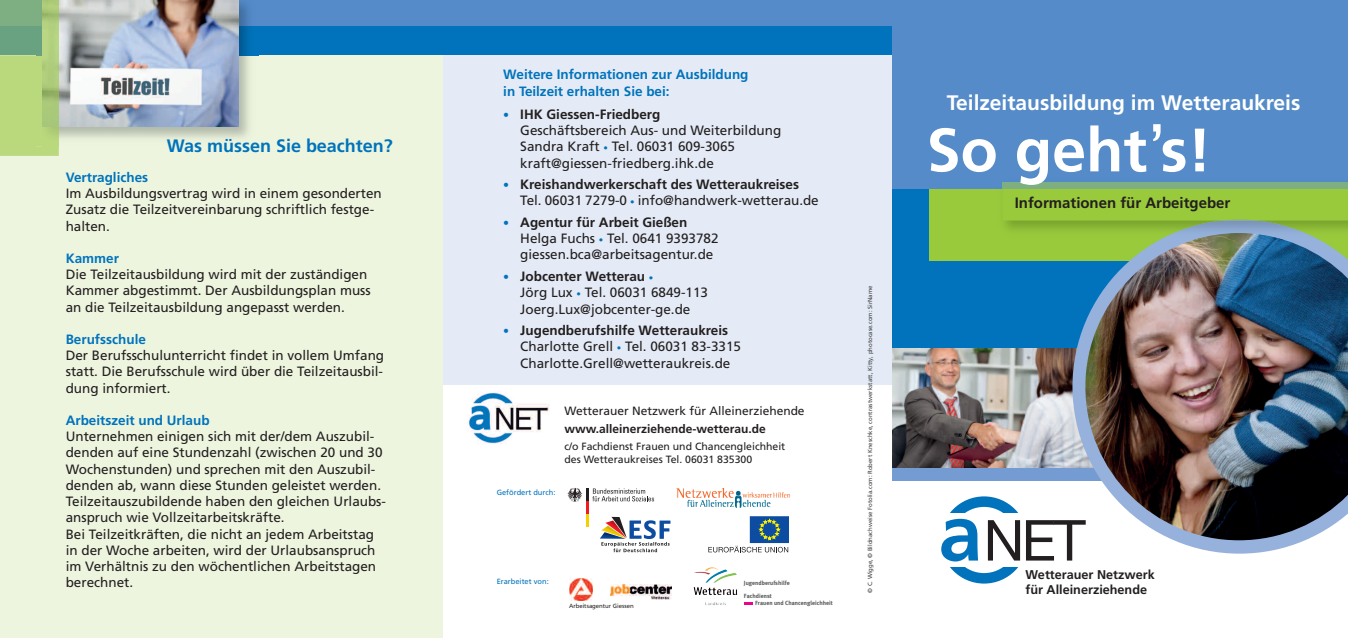
<style>
.page{position:relative;width:1348px;height:638px;background:#fff}
.page>*{position:absolute;margin:0;border:0;box-sizing:border-box;transform-origin:0 0}
.t1{font:700 61.2px "Frutiger";color:#fff}
.t2{font:56.55px "Helvetica Neue";color:#231f20}
.t3{font:700 21px "Frutiger";color:#fff}
.t4{font:700 18px "Frutiger";color:#0073bc}
.t5{font:700 15px "Frutiger";color:#231f20}
.t6{font:13.5px/16.2px "Frutiger";color:#231f20}
.t7{font:700 13.5px/16.2px "Frutiger";color:#0073bc}
.t8{font:700 12.6px/15.1px "Frutiger";color:#231f20}
.t9{font:12px "Frutiger";color:#231f20}
.t10{font:700 12px "Frutiger";color:#231f20}
.t11{font:10.5px/13.6px "Frutiger";color:#231f20}
.t12{font:7.5px "Frutiger";color:#0073bc}
.t13{font:6px "Frutiger";color:#3e3e3f}
.t14{font:700 6px/13.2px "Meta Plus";color:#57585a}
.t15{font:6px "Frutiger";color:#231f20}
.s1{font-size:12px;color:#0073bc}
.s2{font-weight:700}
.s3{font-size:9px;color:#0073bc}
.s4{font-family:"Lucida Grande";font-weight:400}
.s5{font-family:"Frutiger";font-weight:700;font-size:79.2px;color:#0073bc}
</style>
<div class="page">
<div style="left:442px;top:0;width:451px;height:384px;background:#e4ebf6"></div>
<div style="left:0;top:0;width:442px;height:638px;background:#edf5df"></div>
<div style="left:0;top:26px;width:446px;height:29px;background:#0073bc"></div>
<div style="left:0;top:0;width:446px;height:26px;background:#548bc8"></div>
<img style="left:36px;top:0;width:222px;height:138px">
<img style="left:59px;top:0;width:179px;height:127px">
<div style="left:442px;top:26px;width:451px;height:29px;background:#0073bc"></div>
<div style="left:442px;top:0;width:451px;height:26px;background:#548bc8"></div>
<div style="left:0;top:55px;width:59px;height:101px;background:#bad97d"></div>
<div style="left:0;top:26px;width:36px;height:29px;background:#69a281"></div>
<div style="left:0;top:0;width:36px;height:26px;background:#7daf83"></div>
<img style="left:43px;top:0;width:16px;height:127px">
<div style="left:893px;top:0;width:455px;height:461px;background:#0073bc"></div>
<div style="left:929px;top:0;width:419px;height:260px;background:#99ca3b"></div>
<img style="left:893px;top:349px;width:179px;height:119px">
<div style="left:893px;top:468px;width:455px;height:12px;background:#749cd2"></div>
<div style="left:893px;top:0;width:455px;height:189px;background:#548bc8"></div>
<svg style="left:1072px;top:260px;width:233px;height:293px"></svg>
<img style="left:1085px;top:240px;width:263px;height:300px">
<svg style="left:950px;top:496px;width:69px;height:87px"></svg>
<div style="left:936px;top:513px;width:95px;height:54px;background:#fff"></div>
<img style="left:1002px;top:182px;width:346px;height:48px">
<img style="left:1159px;top:221px;width:160px;height:19px">
<img style="left:1193px;top:233px;width:91px;height:7px">
<svg style="left:1003px;top:182px;width:345px;height:39px"></svg>
<img style="left:469px;top:392px;width:81px;height:52px">
<img style="left:677px;top:488px;width:112px;height:20px">
<svg style="left:567px;top:488px;width:103px;height:64px"></svg>
<svg style="left:708px;top:546px;width:80px;height:6px"></svg>
<div style="left:750px;top:517px;width:39px;height:25px;background:#0d4da1"></div>
<svg style="left:759px;top:519px;width:21px;height:21px"></svg>
<img style="left:569px;top:578px;width:23px;height:23px">
<img style="left:610px;top:584px;width:61px;height:16px">
<img style="left:694px;top:567px;width:43px;height:28px">
<svg style="left:744px;top:602px;width:8px;height:3px"></svg>
<h3 class="t4" style="left:167px;top:139px;width:228px">Was müssen Sie beachten?</h3>
<p class="t7" style="left:66px;top:170px;width:84px">Vertragliches</p>
<p class="t6" style="left:66px;top:186px;width:318px">Im Ausbildungsvertrag wird in einem gesonderten<br>Zusatz die Teilzeitvereinbarung schriftlich festge&shy;halten.</p>
<p class="t7" style="left:66px;top:251px;width:55px">Kammer</p>
<p class="t6" style="left:66px;top:267px;width:306px">Die Teilzeitausbildung wird mit der zuständigen<br>Kammer abgestimmt. Der Ausbildungsplan muss an die Teilzeitausbildung angepasst werden.</p>
<p class="t7" style="left:66px;top:332px;width:82px">Berufsschule</p>
<p class="t6" style="left:66px;top:348px;width:320px;text-align:justify">Der Berufsschulunterricht findet in vollem Umfang statt. Die Berufsschule wird über die Teilzeitausbil&shy;dung informiert.</p>
<p class="t7" style="left:66px;top:413px;width:145px">Arbeitszeit und Urlaub</p>
<p class="t6" style="left:66px;top:429px;width:322px">Unternehmen einigen sich mit der/dem Auszubil&shy;denden auf eine Stundenzahl (zwischen 20 und 30<br>Wochenstunden) und sprechen mit den Auszubil&shy;denden ab, wann diese Stunden geleistet werden.<br>Teilzeitauszubildende haben den gleichen Urlaubs&shy;anspruch wie Vollzeitarbeitskräfte.<br>Bei Teilzeitkräften, die nicht an jedem Arbeitstag in der Woche arbeiten, wird der Urlaubsanspruch im Verhältnis zu den wöchentlichen Arbeitstagen berechnet.</p>
<p class="t7" style="left:503px;top:68px;width:247px">Weitere Informationen zur Ausbildung in Teilzeit erhalten Sie bei:</p>
<p class="t6" style="left:520px;top:107px;width:263px;text-indent:-17px"><span class="s1">•</span> <span class="s2">IHK Giessen-Friedberg<br></span>Geschäftsbereich Aus- und Weiterbildung Sandra Kraft <span class="s3">•</span> Tel. 06031 609-3065 kraft@giessen-friedberg.ihk.de</p>
<p class="t6" style="left:520px;top:177px;width:300px;text-indent:-17px"><span class="s1">•</span> <span class="s2">Kreishandwerkerschaft des Wetteraukreises<br></span>Tel. 06031 7279-0 <span class="s3">•</span> info@handwerk-wetterau.de</p>
<p class="t6" style="left:520px;top:215px;width:200px;text-indent:-17px"><span class="s1">•</span> <span class="s2">Agentur für Arbeit Gießen<br></span>Helga Fuchs <span class="s3">•</span> Tel. 0641 9393782 giessen.bca@arbeitsagentur.de</p>
<p class="t6" style="left:520px;top:269px;width:189px;text-indent:-17px"><span class="s1">•</span> <span class="s2">Jobcenter Wetterau</span> <span class="s3">•<br></span>Jörg Lux <span class="s3">•</span> Tel. 06031 6849-113<br>Joerg.Lux@jobcenter-ge.de</p>
<p class="t6" style="left:520px;top:323px;width:222px;text-indent:-17px"><span class="s1">•</span> <span class="s2">Jugendberufshilfe Wetteraukreis<br></span>Charlotte Grell <span class="s3">•</span> Tel. 06031 83-3315<br>Charlotte.Grell@wetteraukreis.de</p>
<p class="t9" style="left:565px;top:406px;width:242px">Wetterauer Netzwerk für Alleinerziehende</p>
<p class="t10" style="left:565px;top:424px;width:203px">www.alleinerziehende-wetterau.de</p>
<p class="t11" style="left:565px;top:440px;width:222px">c/o Fachdienst Frauen und Chancengleichheit des Wetteraukreises Tel. 06031 835300</p>
<p class="t12" style="left:497px;top:489px;width:60px">Gefördert durch:</p>
<p class="t12" style="left:497px;top:578px;width:54px">Erarbeitet von:</p>
<p class="t14" style="left:744px;top:576px;width:47px">Jugendberufshilfe<br>Fachdienst</p>
<p class="t14" style="left:755px;top:596px;width:79px">Frauen und Chancengleichheit</p>
<p class="t15" style="left:569px;top:604px;width:66px">Arbeitsagentur Giessen</p>
<p class="t13" style="left:868px;top:593px;width:308px;rotate:-90deg">© C. Wigge, © Bildnachweise Fotolia.com: Robert Kneschke, contrastwerkstatt, Kitty, photocase.com: SirName</p>
<h3 class="t3" style="left:947px;top:94px;width:355px">Teilzeitausbildung im Wetteraukreis</h3>
<h1 class="t1" style="left:926px;top:125px;width:286px">So geht<span class="s4">’</span>s!</h1>
<p class="t5" style="left:1015px;top:197px;width:217px">Informationen für Arbeitgeber</p>
<h2 class="t2" style="left:938px;top:507px;width:149px"><span class="s5">a</span>NET</h2>
<p class="t8" style="left:1025px;top:568px;width:131px">Wetterauer Netzwerk für Alleinerziehende</p>
</div>
